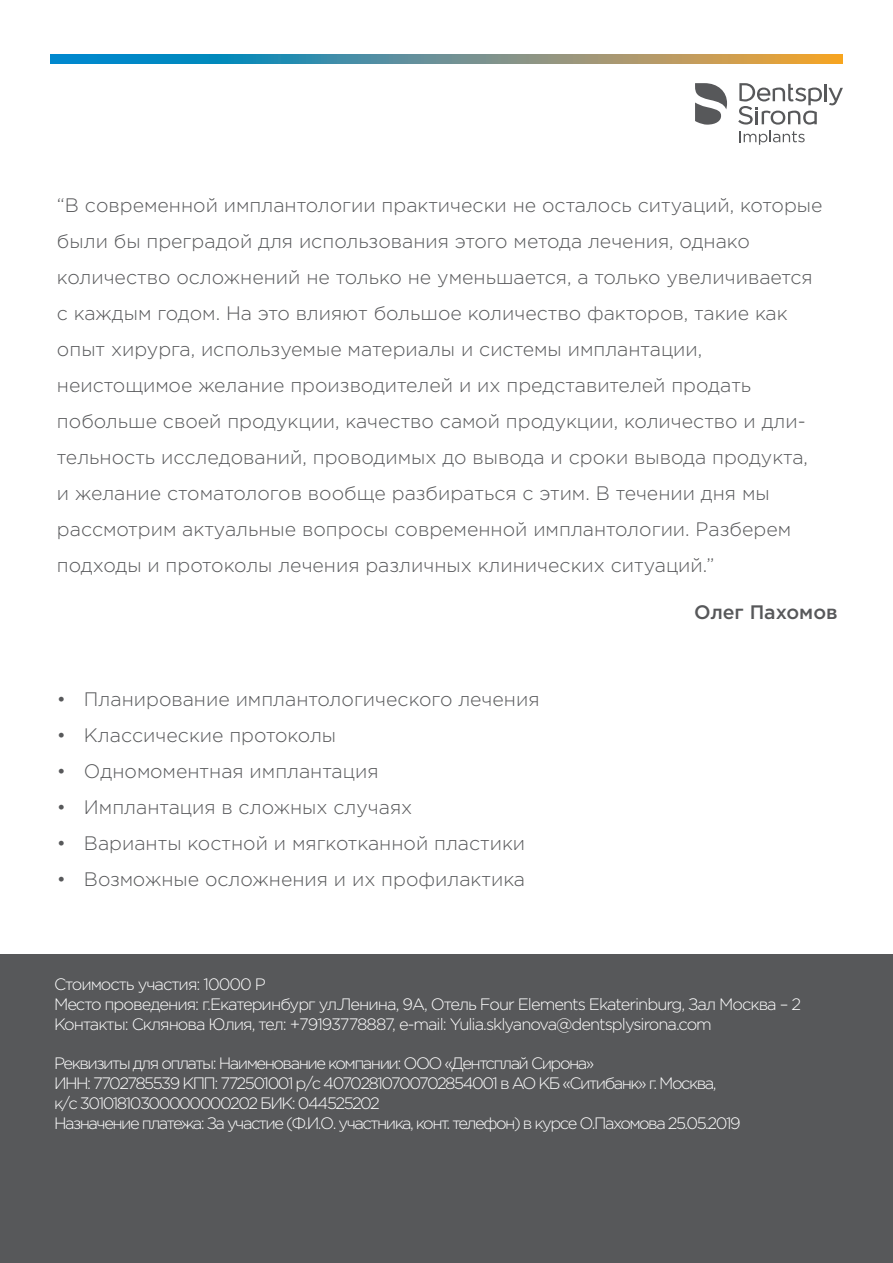
<style>
.page{position:relative;width:893px;height:1263px;background:#fff}
.page>*{position:absolute;margin:0;border:0;box-sizing:border-box;transform-origin:0 0}
.t1{font:300 19.5px/36px "Gotham Pro";color:#57585a}
.t2{font:500 19.5px "Gotham Pro";color:#57585a}
.t3{font:300 16.5px "Gotham Pro";letter-spacing:-.09em;color:#fff}
.t4{font:300 16.5px "Gotham Pro";letter-spacing:-.06em;color:#fff}
</style>
<div class="page">
<div style="left:0;top:954px;width:893px;height:309px;background:#57585a"></div>
<svg style="left:695px;top:83px;width:32px;height:42px"></svg>
<svg style="left:738px;top:83px;width:105px;height:62px"></svg>
<svg style="left:50px;top:54px;width:793px;height:10px;background:#6a928d"></svg>
<p class="t1" style="left:57px;top:187px;width:767px">“В современной имплантологии практически не осталось ситуаций, которые были бы преградой для использования этого метода лечения, однако количество осложнений не только не уменьшается, а только увеличивается с каждым годом. На это влияют большое количество факторов, такие как</p>
<p class="t1" style="left:57px;top:331px;width:750px">опыт хирурга, используемые материалы и системы имплантации, неистощимое желание производителей и их представителей продать побольше своей продукции, качество самой продукции, количество и дли-</p>
<p class="t1" style="left:57px;top:439px;width:753px">тельность исследований, проводимых до вывода и сроки вывода продукта, и желание стоматологов вообще разбираться с этим. В течении дня мы рассмотрим актуальные вопросы современной имплантологии. Разберем подходы и протоколы лечения различных клинических ситуаций.”</p>
<p class="t2" style="left:694px;top:601px;width:145px">Олег Пахомов</p>
<p class="t1" style="left:57px;top:681px;width:484px">• Планирование имплантологического лечения</p>
<p class="t1" style="left:57px;top:717px;width:281px">• Классические протоколы</p>
<p class="t1" style="left:57px;top:753px;width:323px">• Одномоментная имплантация</p>
<p class="t1" style="left:57px;top:789px;width:357px">• Имплантация в сложных случаях</p>
<p class="t1" style="left:57px;top:825px;width:470px">• Варианты костной и мягкотканной пластики</p>
<p class="t1" style="left:57px;top:861px;width:469px">• Возможные осложнения и их профилактика</p>
<p class="t4" style="left:54px;top:975px;width:213px">Стоимость участия: 10000 Р</p>
<p class="t4" style="left:54px;top:995px;width:749px">Место проведения: г.Екатеринбург ул.Ленина, 9А, Отель Four Elements Ekaterinburg, Зал Москва – 2</p>
<p class="t4" style="left:54px;top:1015px;width:659px">Контакты: Склянова Юлия, тел: +79193778887, e-mail: Yulia.sklyanova@dentsplysirona.com</p>
<p class="t3" style="left:54px;top:1054px;width:542px">Реквизиты для оплаты: Наименование компании: ООО «Дентсплай Сирона»</p>
<p class="t3" style="left:54px;top:1074px;width:664px">ИНН: 7702785539 КПП: 772501001 р/с 40702810700702854001 в АО KБ «Ситибанк» г. Москва,</p>
<p class="t3" style="left:54px;top:1094px;width:328px">к/с 30101810300000000202 БИК: 044525202</p>
<p class="t3" style="left:54px;top:1114px;width:688px">Назначение платежа: За участие (Ф.И.О. участника, конт. телефон) в курсе О.Пахомова 25.05.2019</p>
</div>
